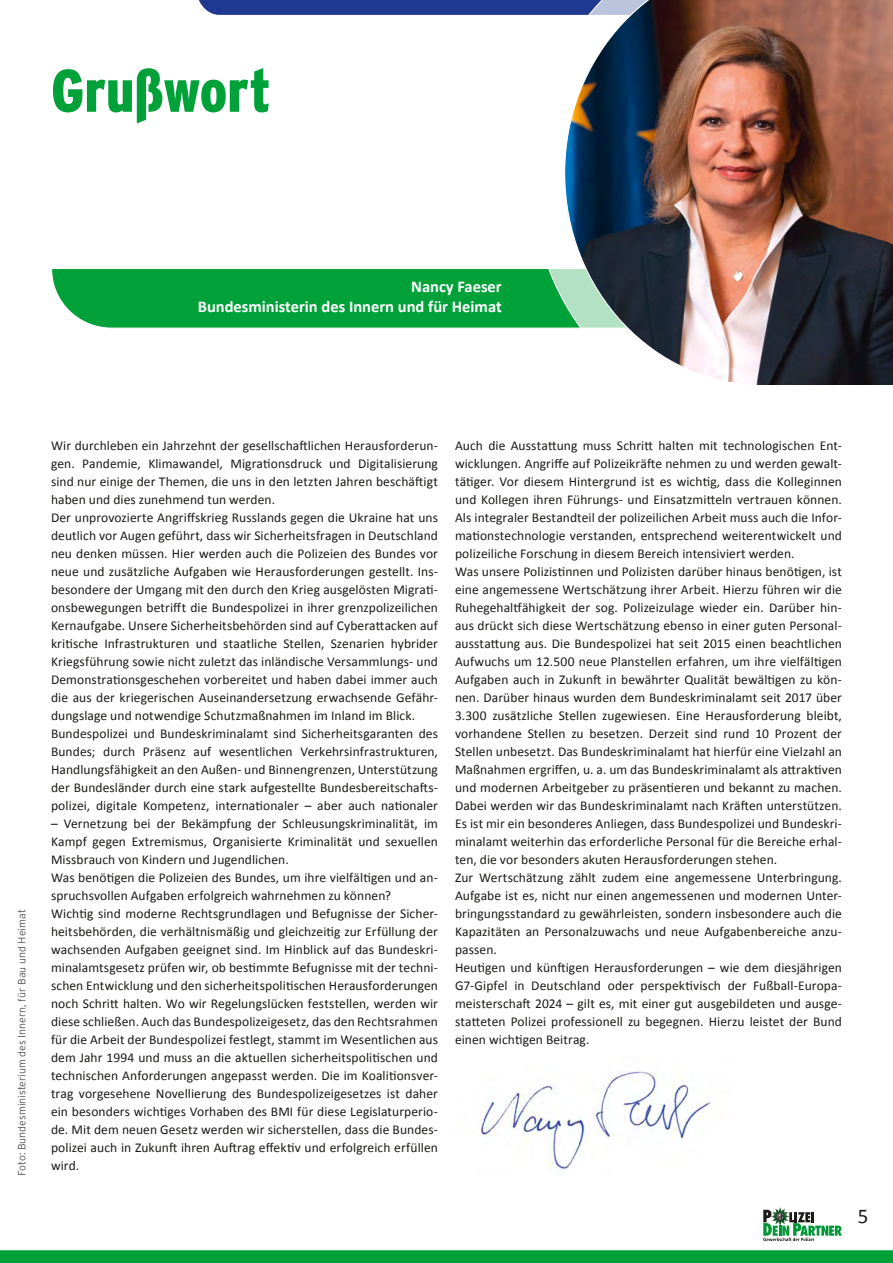
<style>
.page{position:relative;width:893px;height:1263px;background:#fff}
.page>*{position:absolute;margin:0;border:0;box-sizing:border-box;transform-origin:0 0}
.t1{font:900 60px "Interstate Condensed";color:#00a139}
.t2{font:21px "Calibri";color:#1a1a18}
.t3{font:700 16.5px/19.5px "Calibri";color:#fff;text-align:right}
.t4{font:13.5px/18px "Calibri";letter-spacing:.005em;color:#1a1a18}
.t5{font:300 10.5px "Interstate";color:#565656}
</style>
<div class="page">
<svg style="left:199px;top:0;width:332px;height:15px;background:#233d91"></svg>
<svg style="left:763px;top:1208px;width:79px;height:33px"></svg>
<svg style="left:0;top:1250px;width:893px;height:13px;background:#04a23c"></svg>
<div style="left:51px;top:269px;width:480px;height:60px;background:#00a139"></div>
<svg style="left:531px;top:0;width:33px;height:329px"></svg>
<img style="left:564px;top:0;width:329px;height:385px">
<img style="left:480px;top:1070px;width:231px;height:101px">
<h1 class="t1" style="left:51px;top:57px;width:221px">Grußwort</h1>
<p class="t3" style="left:198px;top:277px;width:306px">Nancy Faeser<br>Bundesministerin des Innern und für Heimat</p>
<p class="t5" style="left:16px;top:1176px;width:268px;rotate:-90deg">Foto: Bundesministerium des Innern, für Bau und Heimat</p>
<p class="t4" style="left:51px;top:436px;width:388px">Wir durchleben ein Jahrzehnt der gesellschaftlichen Herausforderun&shy;gen. Pandemie, Klimawandel, Migrationsdruck und Digitalisierung sind nur einige der Themen, die uns in den letzten Jahren beschäftigt haben und dies zunehmend tun werden.<br>Der unprovozierte Angriffskrieg Russlands gegen die Ukraine hat uns deutlich vor Augen geführt, dass wir Sicherheitsfragen in Deutschland neu denken müssen. Hier werden auch die Polizeien des Bundes vor neue und zusätzliche Aufgaben wie Herausforderungen gestellt. Ins&shy;besondere der Umgang mit den durch den Krieg ausgelösten Migrati&shy;onsbewegungen betrifft die Bundespolizei in ihrer grenzpolizeilichen Kernaufgabe. Unsere Sicherheitsbehörden sind auf Cyberattacken auf kritische Infrastrukturen und staatliche Stellen, Szenarien hybrider Kriegsführung sowie nicht zuletzt das inländische Versammlungs- und Demonstrationsgeschehen vorbereitet und haben dabei immer auch die aus der kriegerischen Auseinandersetzung erwachsende Gefähr&shy;dungslage und notwendige Schutzmaßnahmen im Inland im Blick.<br>Bundespolizei und Bundeskriminalamt sind Sicherheitsgaranten des Bundes; durch Präsenz auf wesentlichen Verkehrsinfrastrukturen, Handlungsfähigkeit an den Außen- und Binnengrenzen, Unterstützung der Bundesländer durch eine stark aufgestellte Bundesbereitschafts&shy;polizei, digitale Kompetenz, internationaler – aber auch nationaler</p>
<p class="t4" style="left:51px;top:814px;width:388px">– Vernetzung bei der Bekämpfung der Schleusungskriminalität, im Kampf gegen Extremismus, Organisierte Kriminalität und sexuellen Missbrauch von Kindern und Jugendlichen.<br>Was benötigen die Polizeien des Bundes, um ihre vielfältigen und an&shy;spruchsvollen Aufgaben erfolgreich wahrnehmen zu können?<br>Wichtig sind moderne Rechtsgrundlagen und Befugnisse der Sicher&shy;heitsbehörden, die verhältnismäßig und gleichzeitig zur Erfüllung der wachsenden Aufgaben geeignet sind. Im Hinblick auf das Bundeskri&shy;minalamtsgesetz prüfen wir, ob bestimmte Befugnisse mit der techni&shy;schen Entwicklung und den sicherheitspolitischen Herausforderungen noch Schritt halten. Wo wir Regelungslücken feststellen, werden wir diese schließen. Auch das Bundespolizeigesetz, das den Rechtsrahmen für die Arbeit der Bundespolizei festlegt, stammt im Wesentlichen aus dem Jahr 1994 und muss an die aktuellen sicherheitspolitischen und technischen Anforderungen angepasst werden. Die im Koalitionsver&shy;trag vorgesehene Novellierung des Bundespolizeigesetzes ist daher ein besonders wichtiges Vorhaben des BMI für diese Legislaturperio&shy;de. Mit dem neuen Gesetz werden wir sicherstellen, dass die Bundes&shy;polizei auch in Zukunft ihren Auftrag effektiv und erfolgreich erfüllen wird.</p>
<p class="t4" style="left:455px;top:436px;width:388px">Auch die Ausstattung muss Schritt halten mit technologischen Ent&shy;wicklungen. Angriffe auf Polizeikräfte nehmen zu und werden gewalt&shy;tätiger. Vor diesem Hintergrund ist es wichtig, dass die Kolleginnen und Kollegen ihren Führungs- und Einsatzmitteln vertrauen können.<br>Als integraler Bestandteil der polizeilichen Arbeit muss auch die Infor&shy;mationstechnologie verstanden, entsprechend weiterentwickelt und polizeiliche Forschung in diesem Bereich intensiviert werden.<br>Was unsere Polizistinnen und Polizisten darüber hinaus benötigen, ist eine angemessene Wertschätzung ihrer Arbeit. Hierzu führen wir die Ruhegehaltfähigkeit der sog. Polizeizulage wieder ein. Darüber hin&shy;aus drückt sich diese Wertschätzung ebenso in einer guten Personal&shy;ausstattung aus. Die Bundespolizei hat seit 2015 einen beachtlichen Aufwuchs um 12.500 neue Planstellen erfahren, um ihre vielfältigen Aufgaben auch in Zukunft in bewährter Qualität bewältigen zu kön&shy;nen. Darüber hinaus wurden dem Bundeskriminalamt seit 2017 über 3.300 zusätzliche Stellen zugewiesen. Eine Herausforderung bleibt, vorhandene Stellen zu besetzen. Derzeit sind rund 10 Prozent der Stellen unbesetzt. Das Bundeskriminalamt hat hierfür eine Vielzahl an Maßnahmen ergriffen, u. a. um das Bundeskriminalamt als attraktiven und modernen Arbeitgeber zu präsentieren und bekannt zu machen.<br>Dabei werden wir das Bundeskriminalamt nach Kräften unterstützen.<br>Es ist mir ein besonderes Anliegen, dass Bundespolizei und Bundeskri&shy;minalamt weiterhin das erforderliche Personal für die Bereiche erhal&shy;ten, die vor besonders akuten Herausforderungen stehen.<br>Zur Wertschätzung zählt zudem eine angemessene Unterbringung.<br>Aufgabe ist es, nicht nur einen angemessenen und modernen Unter&shy;bringungsstandard zu gewährleisten, sondern insbesondere auch die Kapazitäten an Personalzuwachs und neue Aufgabenbereiche anzu&shy;passen.<br>Heutigen und künftigen Herausforderungen – wie dem diesjährigen G7-Gipfel in Deutschland oder perspektivisch der Fußball-Europa&shy;meisterschaft 2024 – gilt es, mit einer gut ausgebildeten und ausge&shy;statteten Polizei professionell zu begegnen. Hierzu leistet der Bund einen wichtigen Beitrag.</p>
<h2 class="t2" style="left:858px;top:1203px;width:12px">5</h2>
</div>
